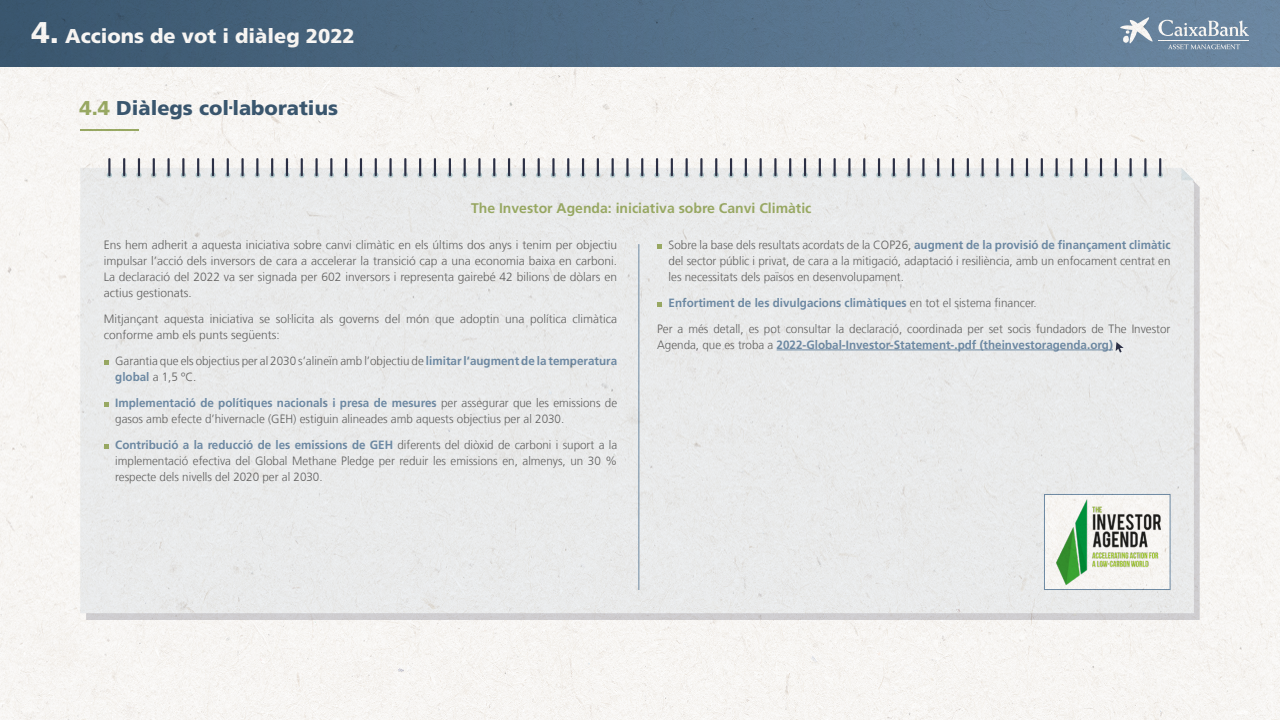
<style>
.page{position:relative;width:1280px;height:720px;background:#fff}
.page>*{position:absolute;margin:0;border:0;box-sizing:border-box;transform-origin:0 0}
.t1{font:900 20px "La Caixa Frutiger";color:#fff}
.t2{font:900 20px "La Caixa Frutiger";color:#3c5a74}
.t3{font:700 14px "La Caixa Frutiger";color:#9daf68}
.t4{font:300 12px/16px "La Caixa Frutiger";color:#646464}
.t5{font:700 12px "La Caixa Frutiger";color:#708eab}
.s1{font-size:30px}
.s2{color:#9daf68}
.s3{font-weight:700;color:#708eab}
.s4{font-weight:300;color:#646464}
</style>
<div class="page">
<img style="left:0;top:0;width:1280px;height:720px">
<h1 class="t1" style="left:31px;top:24px;width:325px"><span class="s1">4.</span> Accions de vot i diàleg 2022</h1>
<h1 class="t2" style="left:80px;top:96px;width:260px"><span class="s2">4.4</span> Diàlegs col·laboratius</h1>
<p class="t3" style="left:471px;top:199px;width:342px">The Investor Agenda: iniciativa sobre Canvi Climàtic</p>
<p class="t4" style="left:104px;top:237px;width:515px;text-align:justify">Ens hem adherit a aquesta iniciativa sobre canvi climàtic en els últims dos anys i tenim per objectiu impulsar l’acció dels inversors de cara a accelerar la transició cap a una economia baixa en carboni.<br>La declaració del 2022 va ser signada per 602 inversors i representa gairebé 42 bilions de dòlars en actius gestionats.</p>
<p class="t4" style="left:104px;top:311px;width:515px">Mitjançant aquesta iniciativa se sol·licita als governs del món que adoptin una política climàtica conforme amb els punts següents:</p>
<p class="t4" style="left:115px;top:353px;width:503px">Garantia que els objectius per al 2030 s’alineïn amb l’objectiu de <span class="s3">limitar l’augment de la temperatura global</span> a 1,5 ºC.</p>
<p class="t4" style="left:115px;top:395px;width:503px"><span class="s3">Implementació de polítiques nacionals i presa de mesures</span> per assegurar que les emissions de gasos amb efecte d’hivernacle (GEH) estiguin alineades amb aquests objectius per al 2030.</p>
<p class="t4" style="left:115px;top:437px;width:503px;text-align:justify"><span class="s3">Contribució a la reducció de les emissions de GEH</span> diferents del diòxid de carboni i suport a la implementació efectiva del Global Methane Pledge per reduir les emissions en, almenys, un 30 % respecte dels nivells del 2020 per al 2030.</p>
<p class="t4" style="left:669px;top:237px;width:503px;text-align:justify">Sobre la base dels resultats acordats de la COP26, <span class="s3">augment de la provisió de finançament climàtic </span>del sector públic i privat, de cara a la mitigació, adaptació i resiliència, amb un enfocament centrat en les necessitats dels països en desenvolupament.</p>
<p class="t4" style="left:657px;top:290px;width:515px;line-height:26px;text-indent:11px"><span class="s3">Enfortiment de les divulgacions climàtiques</span> en tot el sistema financer.<br>Per a més detall, es pot consultar la declaració, coordinada per set socis fundadors de The Investor</p>
<p class="t5" style="left:657px;top:338px;width:457px"><span class="s4">Agenda, que es troba a</span> 2022-Global-Investor-Statement-.pdf (theinvestoragenda.org)</p>
</div>
